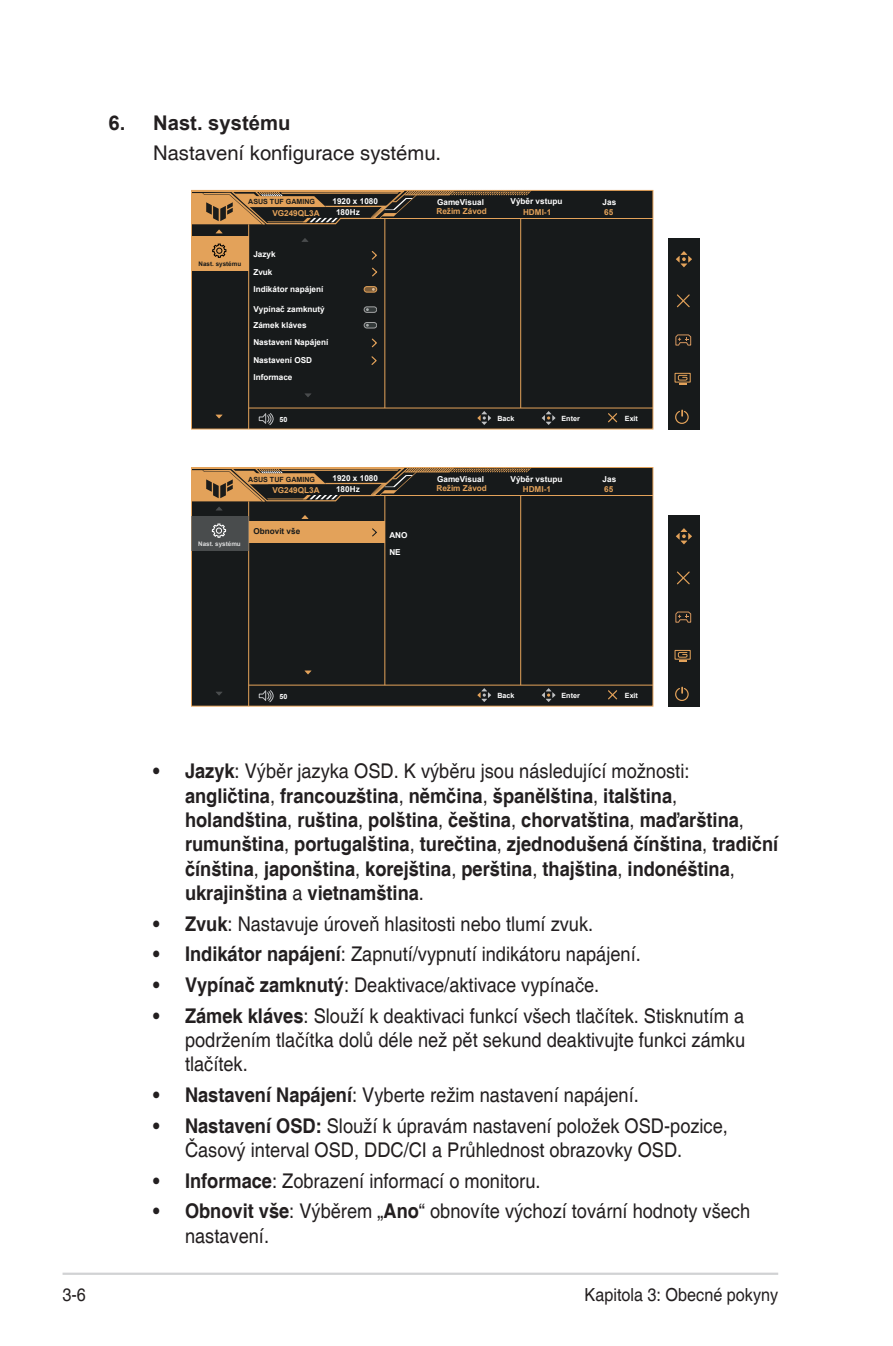
<style>
.page{position:relative;width:893px;height:1346px;background:#fff}
.page>*{position:absolute;margin:0;border:0;box-sizing:border-box;transform-origin:0 0}
.Body_Text_Indent{font:20.25px/24.3px "Helvetica";color:#231f20;scale:.9 1}
.t1{font:700 20.25px/24.3px "Helvetica";color:#231f20;scale:.9 1}
.Body_Text_Indent-2{font:20.25px "Helvetica";color:#231f20}
.OSD_Item{font:700 20.25px "Arial";color:#231f20}
.t2{font:18px "Helvetica";color:#231f20;scale:.9 1}
.t3{font:700 8.1px/17.3px "Arial";color:#fff}
.t4{font:700 8.1px "Arial";color:#e3a25a}
.t5{font:700 8.1px "Arial";color:#171a1b}
.t6{font:700 7.2px "Arial";color:#fff}
.t7{font:700 7.2px "Arial";color:#1b1c1b}
.t8{font:700 6.3px "Arial";color:#171a1b}
.t9{font:700 6.3px "Arial";color:#fff}
.s1{font-weight:400}
.s2{font-weight:700}
</style>
<div class="page">
<hr style="left:63px;top:1272px;width:715px;height:3px;background:#d1d2d4">
<div style="left:191px;top:190px;width:462px;height:239px;background:#171a1b"></div>
<hr style="left:248px;top:224px;width:1px;height:205px;background:#e3a25a">
<hr style="left:384px;top:218px;width:1px;height:190px;background:#e3a25a">
<hr style="left:520px;top:218px;width:1px;height:190px;background:#e3a25a">
<hr style="left:249px;top:408px;width:404px;height:1px;background:#e3a25a">
<hr style="left:375px;top:218px;width:278px;height:1px;background:#e3a25a">
<svg style="left:216px;top:415px;width:7px;height:3px"></svg>
<svg style="left:305px;top:393px;width:6px;height:4px"></svg>
<svg style="left:477px;top:411px;width:14px;height:14px"></svg>
<svg style="left:542px;top:411px;width:13px;height:14px"></svg>
<svg style="left:259px;top:413px;width:15px;height:12px"></svg>
<svg style="left:608px;top:413px;width:10px;height:10px"></svg>
<div style="left:668px;top:238px;width:31px;height:191px;background:#171a1b"></div>
<svg style="left:675px;top:334px;width:17px;height:12px"></svg>
<svg style="left:676px;top:251px;width:16px;height:16px"></svg>
<svg style="left:677px;top:294px;width:13px;height:14px"></svg>
<div style="left:675px;top:373px;width:15px;height:9px;border:1px solid #e3a25a"></div>
<svg style="left:678px;top:375px;width:10px;height:10px"></svg>
<svg style="left:675px;top:410px;width:14px;height:14px"></svg>
<svg style="left:372px;top:267px;width:6px;height:10px"></svg>
<svg style="left:371px;top:356px;width:6px;height:9px"></svg>
<svg style="left:371px;top:338px;width:6px;height:10px"></svg>
<div style="left:191px;top:467px;width:462px;height:239px;background:#171a1b"></div>
<div style="left:249px;top:521px;width:136px;height:22px;background:#e3a25a"></div>
<hr style="left:248px;top:501px;width:1px;height:205px;background:#e3a25a">
<hr style="left:384px;top:495px;width:1px;height:190px;background:#e3a25a">
<hr style="left:520px;top:495px;width:1px;height:190px;background:#e3a25a">
<hr style="left:249px;top:685px;width:404px;height:1px;background:#e3a25a">
<hr style="left:375px;top:495px;width:278px;height:1px;background:#e3a25a">
<svg style="left:216px;top:692px;width:6px;height:3px"></svg>
<svg style="left:304px;top:670px;width:7px;height:4px"></svg>
<svg style="left:477px;top:688px;width:14px;height:14px"></svg>
<svg style="left:542px;top:688px;width:13px;height:14px"></svg>
<svg style="left:259px;top:690px;width:15px;height:13px"></svg>
<svg style="left:608px;top:690px;width:10px;height:10px"></svg>
<div style="left:668px;top:515px;width:31px;height:191px;background:#171a1b"></div>
<svg style="left:675px;top:611px;width:17px;height:12px"></svg>
<svg style="left:676px;top:528px;width:16px;height:16px"></svg>
<svg style="left:677px;top:571px;width:13px;height:14px"></svg>
<div style="left:675px;top:650px;width:15px;height:9px;border:1px solid #e3a25a"></div>
<svg style="left:678px;top:652px;width:10px;height:10px"></svg>
<svg style="left:675px;top:687px;width:14px;height:14px"></svg>
<div style="left:191px;top:237px;width:58px;height:34px;background:#e3a25a"></div>
<svg style="left:191px;top:189px;width:340px;height:72px"></svg>
<div style="left:191px;top:516px;width:57px;height:35px;background:#494c4d"></div>
<svg style="left:191px;top:467px;width:340px;height:71px"></svg>
<div style="left:364px;top:286px;width:13px;height:6px;border:1px solid #e3a25a;border-radius:3px"></div>
<svg style="left:364px;top:287px;width:13px;height:5px"></svg>
<svg style="left:364px;top:307px;width:13px;height:5px"></svg>
<div style="left:364px;top:307px;width:13px;height:6px;border:1px solid #fff;border-radius:3px"></div>
<svg style="left:364px;top:322px;width:13px;height:6px"></svg>
<div style="left:364px;top:322px;width:13px;height:6px;border:1px solid #fff;border-radius:3px"></div>
<p class="OSD_Item" style="left:108px;top:109px;width:183px">6. Nast. systému</p>
<p class="Body_Text_Indent-2" style="left:153px;top:141px;width:290px">Nastavení konfigurace systému.</p>
<p class="t7" style="left:248px;top:197px;width:68px">ASUS TUF GAMING</p>
<p class="t3" style="left:332px;top:192px;width:47px">1920 x 1080</p>
<p class="t3" style="left:437px;top:194px;width:48px">GameVisual</p>
<p class="t3" style="left:511px;top:193px;width:53px">Výběr vstupu</p>
<p class="t3" style="left:603px;top:194px;width:15px">Jas</p>
<p class="t4" style="left:272px;top:207px;width:49px">VG249QL3A</p>
<p class="t3" style="left:336px;top:203px;width:25px">180Hz</p>
<p class="t4" style="left:436px;top:206px;width:52px">Režim Závod</p>
<p class="t4" style="left:523px;top:206px;width:30px">HDMI-1</p>
<p class="t4" style="left:604px;top:206px;width:11px">65</p>
<p class="t8" style="left:199px;top:259px;width:44px">Nast. systému</p>
<p class="t3" style="left:253px;top:246px;width:24px">Jazyk<br>Zvuk</p>
<p class="t3" style="left:253px;top:280px;width:72px">Indikátor napájení</p>
<p class="t3" style="left:253px;top:301px;width:73px;line-height:15.8px">Vypínač zamknutý<br>Zámek kláves</p>
<p class="t3" style="left:253px;top:351px;width:60px">Nastavení OSD<br>Informace</p>
<p class="t3" style="left:253px;top:333px;width:77px">Nastavení Napájení</p>
<p class="t6" style="left:280px;top:414px;width:9px">50</p>
<p class="t6" style="left:497px;top:413px;width:19px">Back</p>
<p class="t6" style="left:561px;top:413px;width:20px">Enter</p>
<p class="t6" style="left:625px;top:413px;width:15px">Exit</p>
<p class="t7" style="left:248px;top:474px;width:68px">ASUS TUF GAMING</p>
<p class="t3" style="left:332px;top:469px;width:47px">1920 x 1080</p>
<p class="t3" style="left:437px;top:471px;width:48px">GameVisual</p>
<p class="t3" style="left:511px;top:470px;width:53px">Výběr vstupu</p>
<p class="t3" style="left:603px;top:471px;width:15px">Jas</p>
<p class="t4" style="left:272px;top:484px;width:49px">VG249QL3A</p>
<p class="t9" style="left:198px;top:539px;width:44px">Nast. systému</p>
<p class="t5" style="left:253px;top:526px;width:48px">Obnovit vše</p>
<p class="t3" style="left:336px;top:480px;width:25px">180Hz</p>
<p class="t4" style="left:436px;top:483px;width:52px">Režim Závod</p>
<p class="t4" style="left:523px;top:483px;width:30px">HDMI-1</p>
<p class="t4" style="left:604px;top:483px;width:11px">65</p>
<p class="t3" style="left:389px;top:526px;width:20px">ANO<br>NE</p>
<p class="t6" style="left:280px;top:691px;width:9px">50</p>
<p class="t6" style="left:497px;top:690px;width:19px">Back</p>
<p class="t6" style="left:561px;top:690px;width:20px">Enter</p>
<p class="t6" style="left:625px;top:690px;width:15px">Exit</p>
<p class="t1" style="left:185px;top:760px;width:661px;text-indent:-32px">• Jazyk<span class="s1">: Výběr jazyka OSD. K výběru jsou následující možnosti: </span>angličtina<span class="s1">,</span> francouzština<span class="s1">,</span> němčina<span class="s1">,</span> španělština<span class="s1">,</span> italština<span class="s1">, </span>holandština<span class="s1">,</span> ruština<span class="s1">,</span> polština<span class="s1">,</span> čeština<span class="s1">,</span> chorvatština<span class="s1">,</span> maďarština<span class="s1">, </span>rumunština<span class="s1">,</span> portugalština<span class="s1">,</span> turečtina<span class="s1">,</span> zjednodušená čínština<span class="s1">,</span> tradiční čínština<span class="s1">,</span> japonština<span class="s1">,</span> korejština<span class="s1">,</span> perština<span class="s1">,</span> thajština<span class="s1">,</span> indonéština<span class="s1">, </span>ukrajinština <span class="s1">a</span> vietnamština<span class="s1">.</span></p>
<p class="Body_Text_Indent" style="left:153px;top:912px;width:490px"><span class="s2">• Zvuk</span>: Nastavuje úroveň hlasitosti nebo tlumí zvuk.</p>
<p class="Body_Text_Indent" style="left:153px;top:943px;width:543px"><span class="s2">• Indikátor napájení</span>: Zapnutí/vypnutí indikátoru napájení.</p>
<p class="Body_Text_Indent" style="left:153px;top:973px;width:497px"><span class="s2">• Vypínač zamknutý</span>: Deaktivace/aktivace vypínače.</p>
<p class="Body_Text_Indent" style="left:185px;top:1004px;width:624px;text-align:justify;text-indent:-32px"><span class="s2">• Zámek kláves</span>: Slouží k deaktivaci funkcí všech tlačítek. Stisknutím a podržením tlačítka dolů déle než pět sekund deaktivujte funkci zámku tlačítek.</p>
<p class="Body_Text_Indent" style="left:153px;top:1083px;width:541px"><span class="s2">• Nastavení Napájení</span>: Vyberte režim nastavení napájení.</p>
<p class="Body_Text_Indent" style="left:185px;top:1114px;width:605px;text-indent:-32px"><span class="s2">• Nastavení OSD:</span> Slouží k úpravám nastavení položek OSD-pozice,<br>Časový interval OSD, DDC/CI a Průhlednost obrazovky OSD.</p>
<p class="Body_Text_Indent" style="left:153px;top:1169px;width:432px"><span class="s2">• Informace</span>: Zobrazení informací o monitoru.</p>
<p class="Body_Text_Indent" style="left:185px;top:1199px;width:629px;text-indent:-32px"><span class="s2">• Obnovit vše</span>: Výběrem „<span class="s2">Ano</span>“ obnovíte výchozí tovární hodnoty všech nastavení.</p>
<p class="t2" style="left:63px;top:1284px;width:28px">3-6</p>
<p class="t2" style="left:585px;top:1284px;width:217px">Kapitola 3: Obecné pokyny</p>
</div>
